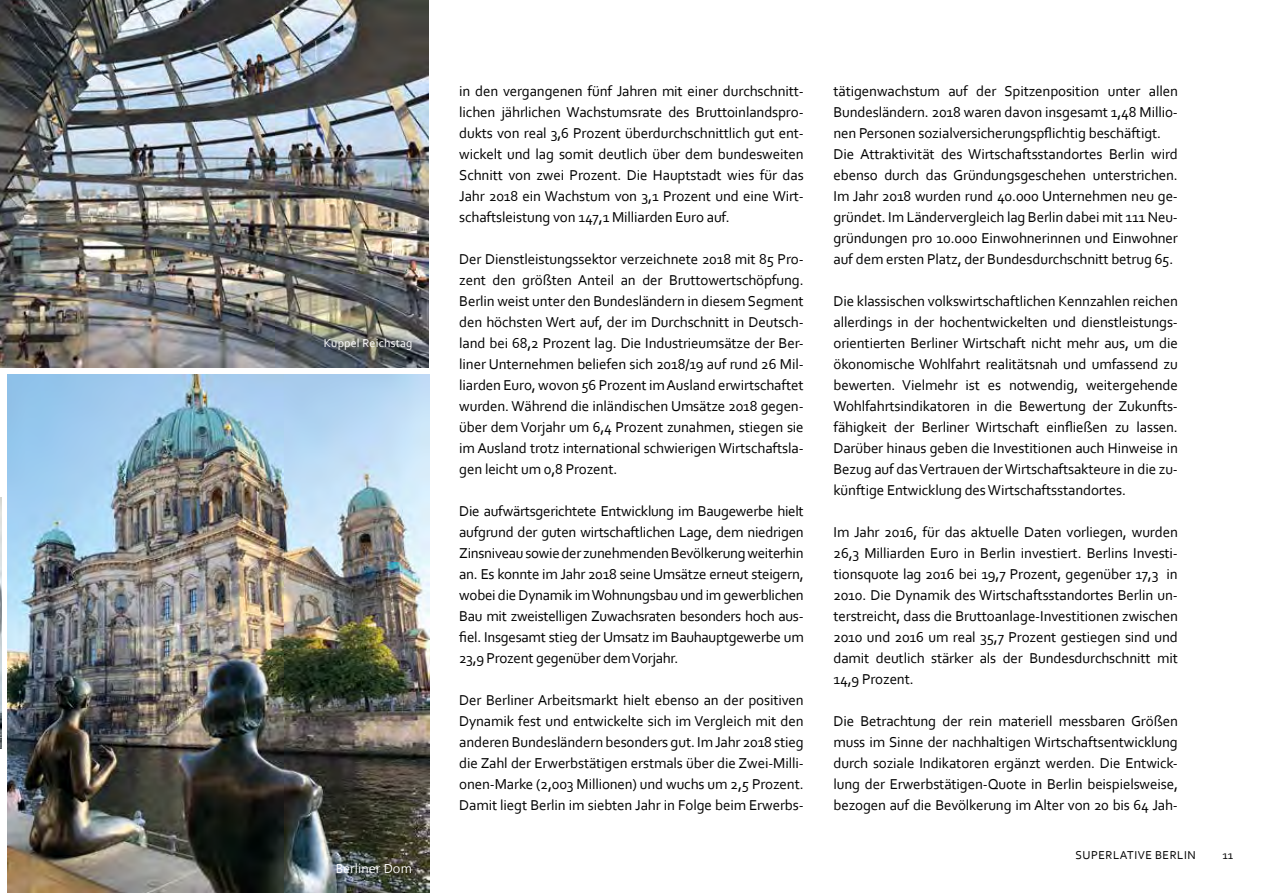
<style>
.page{position:relative;width:1263px;height:893px;background:#fff}
.page>*{position:absolute;margin:0;border:0;box-sizing:border-box;transform-origin:0 0}
.t1{font:15px/21px "Corbel";letter-spacing:-.01em;color:#000;text-align:justify}
.t2{font:12px "Corbel";letter-spacing:.04em;color:#000}
.t3{font:12px "Corbel";letter-spacing:.015em;color:#fff}
.t4{font:12px "Microsoft Jheng Hei";letter-spacing:.015em;color:#fff}
</style>
<div class="page">
<img style="left:0;top:497px;width:1px;height:251px">
<img style="left:0;top:0;width:429px;height:368px">
<img style="left:7px;top:374px;width:422px;height:519px">
<p class="t3" style="left:324px;top:336px;width:90px">Kuppel Reichstag</p>
<p class="t4" style="left:336px;top:861px;width:78px">Berliner Dom</p>
<p class="t1" style="left:459px;top:80px;width:346px">in den vergangenen fünf Jahren mit einer durchschnitt&shy;lichen jährlichen Wachstumsrate des Bruttoinlandspro&shy;dukts von real 3,6 Prozent überdurchschnittlich gut ent&shy;wickelt und lag somit deutlich über dem bundesweiten Schnitt von zwei Prozent. Die Hauptstadt wies für das Jahr 2018 ein Wachstum von 3,1 Prozent und eine Wirt&shy;schaftsleistung von 147,1 Milliarden Euro auf.</p>
<p class="t1" style="left:459px;top:248px;width:346px">Der Dienstleistungssektor verzeichnete 2018 mit 85 Pro&shy;zent den größten Anteil an der Bruttowertschöpfung.<br>Berlin weist unter den Bundesländern in diesem Segment den höchsten Wert auf, der im Durchschnitt in Deutsch&shy;land bei 68,2 Prozent lag. Die Industrieumsätze der Ber&shy;liner Unternehmen beliefen sich 2018/19 auf rund 26 Mil&shy;liarden Euro, wovon 56 Prozent im Ausland erwirtschaftet wurden. Während die inländischen Umsätze 2018 gegen&shy;über dem Vorjahr um 6,4 Prozent zunahmen, stiegen sie im Ausland trotz international schwierigen Wirtschaftsla&shy;gen leicht um 0,8 Prozent.</p>
<p class="t1" style="left:459px;top:500px;width:346px">Die aufwärtsgerichtete Entwicklung im Baugewerbe hielt aufgrund der guten wirtschaftlichen Lage, dem niedrigen Zinsniveau sowie der zunehmenden Bevölkerung weiterhin an. Es konnte im Jahr 2018 seine Umsätze erneut steigern, wobei die Dynamik im Wohnungsbau und im gewerblichen Bau mit zweistelligen Zuwachsraten besonders hoch aus&shy;fiel. Insgesamt stieg der Umsatz im Bauhauptgewerbe um 23,9 Prozent gegenüber dem Vorjahr.</p>
<p class="t1" style="left:459px;top:689px;width:346px">Der Berliner Arbeitsmarkt hielt ebenso an der positiven Dynamik fest und entwickelte sich im Vergleich mit den anderen Bundesländern besonders gut. Im Jahr 2018 stieg die Zahl der Erwerbstätigen erstmals über die Zwei-Milli&shy;onen-Marke (2,003 Millionen) und wuchs um 2,5 Prozent.<br>Damit liegt Berlin im siebten Jahr in Folge beim Erwerbs-</p>
<p class="t1" style="left:833px;top:80px;width:346px;text-align:left">tätigenwachstum auf der Spitzenposition unter allen Bundesländern. 2018 waren davon insgesamt 1,48 Millio&shy;nen Personen sozialversicherungspflichtig beschäftigt.<br>Die Attraktivität des Wirtschaftsstandortes Berlin wird ebenso durch das Gründungsgeschehen unterstrichen.<br>Im Jahr 2018 wurden rund 40.000 Unternehmen neu ge&shy;gründet. Im Ländervergleich lag Berlin dabei mit 111 Neu&shy;gründungen pro 10.000 Einwohnerinnen und Einwohner auf dem ersten Platz, der Bundesdurchschnitt betrug 65.</p>
<p class="t1" style="left:833px;top:290px;width:346px">Die klassischen volkswirtschaftlichen Kennzahlen reichen allerdings in der hochentwickelten und dienstleistungs&shy;orientierten Berliner Wirtschaft nicht mehr aus, um die ökonomische Wohlfahrt realitätsnah und umfassend zu bewerten. Vielmehr ist es notwendig, weitergehende Wohlfahrtsindikatoren in die Bewertung der Zukunfts&shy;fähigkeit der Berliner Wirtschaft einfließen zu lassen.<br>Darüber hinaus geben die Investitionen auch Hinweise in Bezug auf das Vertrauen der Wirtschaftsakteure in die zu&shy;künftige Entwicklung des Wirtschaftsstandortes.</p>
<p class="t1" style="left:833px;top:521px;width:346px">Im Jahr 2016, für das aktuelle Daten vorliegen, wurden 26,3 Milliarden Euro in Berlin investiert. Berlins Investi&shy;tionsquote lag 2016 bei 19,7 Prozent, gegenüber 17,3 in 2010. Die Dynamik des Wirtschaftsstandortes Berlin un&shy;terstreicht, dass die Bruttoanlage-Investitionen zwischen 2010 und 2016 um real 35,7 Prozent gestiegen sind und damit deutlich stärker als der Bundesdurchschnitt mit 14,9 Prozent.</p>
<p class="t1" style="left:833px;top:710px;width:346px">Die Betrachtung der rein materiell messbaren Größen muss im Sinne der nachhaltigen Wirtschaftsentwicklung durch soziale Indikatoren ergänzt werden. Die Entwick&shy;lung der Erwerbstätigen-Quote in Berlin beispielsweise, bezogen auf die Bevölkerung im Alter von 20 bis 64 Jah-</p>
<p class="t2" style="left:1075px;top:848px;width:122px">SUPERLATIVE BERLIN</p>
<p class="t2" style="left:1222px;top:848px;width:12px">11</p>
</div>
